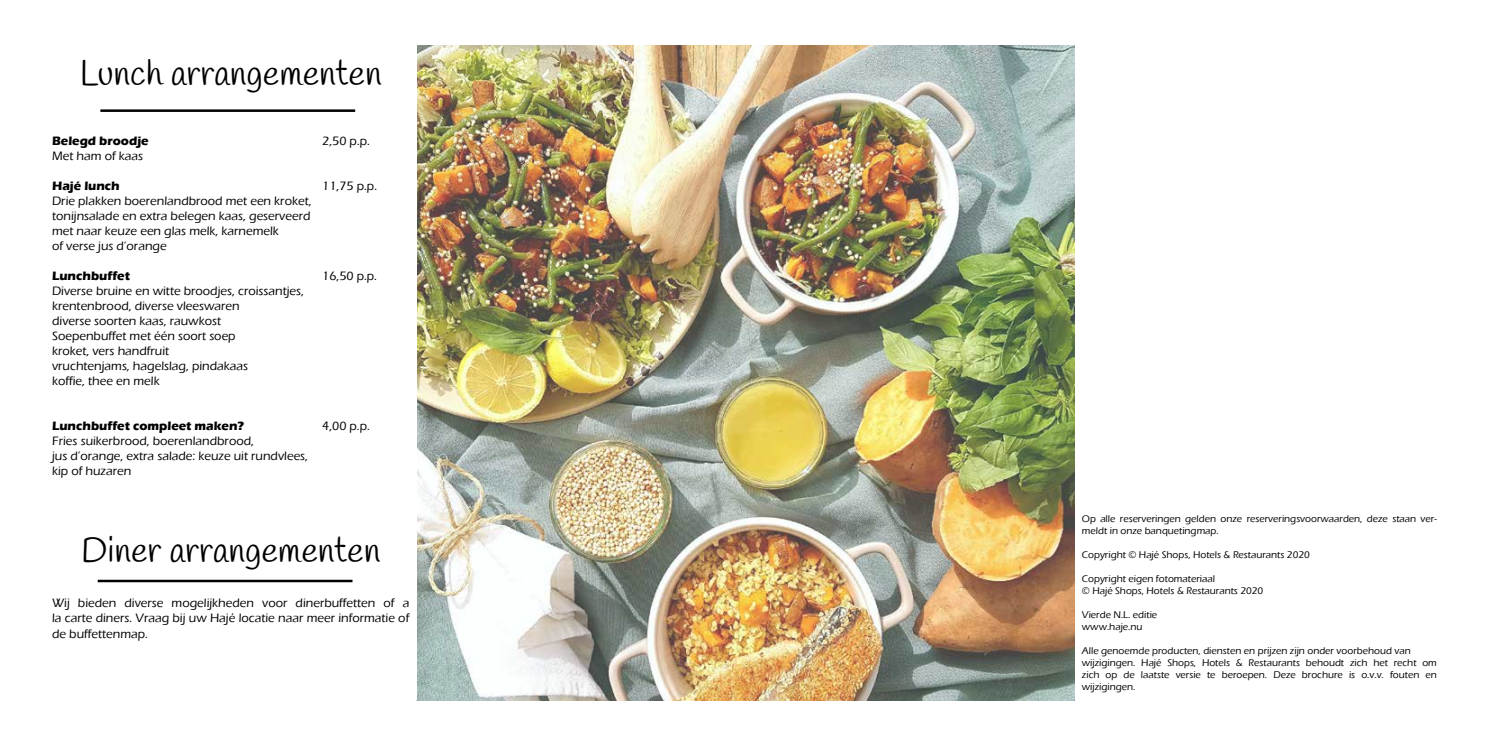
<style>
.page{position:relative;width:1489px;height:745px;background:#fff}
.page>*{position:absolute;margin:0;border:0;box-sizing:border-box;transform-origin:0 0}
.t1{font:35px "Handlee";color:#000}
.t2{font:500 12.5px/15px "Eras ITC";color:#000}
.t3{font:700 12.5px "Eras ITC";color:#000}
.t4{font:500 10px/12px "Eras ITC";color:#000}
</style>
<div class="page">
<img style="left:417px;top:45px;width:657px;height:654px">
<hr style="left:100px;top:109px;width:255px;height:3px;background:#000">
<hr style="left:98px;top:579px;width:254px;height:3px;background:#000">
<h1 class="t1" style="left:80px;top:52px;width:303px">Lunch arrangementen</h1>
<p class="t3" style="left:52px;top:133px;width:98px">Belegd broodje</p>
<p class="t2" style="left:322px;top:133px;width:49px">2,50 p.p.</p>
<p class="t2" style="left:52px;top:148px;width:92px">Met ham of kaas</p>
<p class="t3" style="left:52px;top:178px;width:69px">Hajé lunch</p>
<p class="t2" style="left:322px;top:178px;width:56px">11,75 p.p.</p>
<p class="t2" style="left:52px;top:193px;width:261px">Drie plakken boerenlandbrood met een kroket, tonijnsalade en extra belegen kaas, geserveerd met naar keuze een glas melk, karnemelk<br>of verse jus d’orange</p>
<p class="t3" style="left:52px;top:268px;width:79px">Lunchbuffet</p>
<p class="t2" style="left:322px;top:268px;width:56px">16,50 p.p.</p>
<p class="t2" style="left:52px;top:283px;width:253px">Diverse bruine en witte broodjes, croissantjes, krentenbrood, diverse vleeswaren<br>diverse soorten kaas, rauwkost<br>Soepenbuffet met één soort soep<br>kroket, vers handfruit<br>vruchtenjams, hagelslag, pindakaas<br>koffie, thee en melk</p>
<p class="t3" style="left:52px;top:418px;width:193px">Lunchbuffet compleet maken?</p>
<p class="t2" style="left:322px;top:418px;width:49px">4,00 p.p.</p>
<p class="t2" style="left:52px;top:433px;width:257px">Fries suikerbrood, boerenlandbrood,<br>jus d’orange, extra salade: keuze uit rundvlees, kip of huzaren</p>
<h1 class="t1" style="left:81px;top:529px;width:301px">Diner arrangementen</h1>
<p class="t2" style="left:52px;top:595px;width:359px;text-align:justify">Wij bieden diverse mogelijkheden voor dinerbuffetten of a la carte diners. Vraag bij uw Hajé locatie naar meer informatie of de buffettenmap.</p>
<p class="t4" style="left:1081px;top:512px;width:356px">Op alle reserveringen gelden onze reserveringsvoorwaarden, deze staan ver&shy;meldt in onze banquetingmap.</p>
<p class="t4" style="left:1081px;top:548px;width:229px">Copyright © Hajé Shops, Hotels &amp; Restaurants 2020</p>
<p class="t4" style="left:1081px;top:572px;width:183px">Copyright eigen fotomateriaal<br>© Hajé Shops, Hotels &amp; Restaurants 2020</p>
<p class="t4" style="left:1081px;top:608px;width:77px">Vierde N.L. editie www.haje.nu</p>
<p class="t4" style="left:1081px;top:644px;width:356px">Alle genoemde producten, diensten en prijzen zijn onder voorbehoud van wijzigingen. Hajé Shops, Hotels &amp; Restaurants behoudt zich het recht om zich op de laatste versie te beroepen. Deze brochure is o.v.v. fouten en wijzigingen.</p>
</div>
